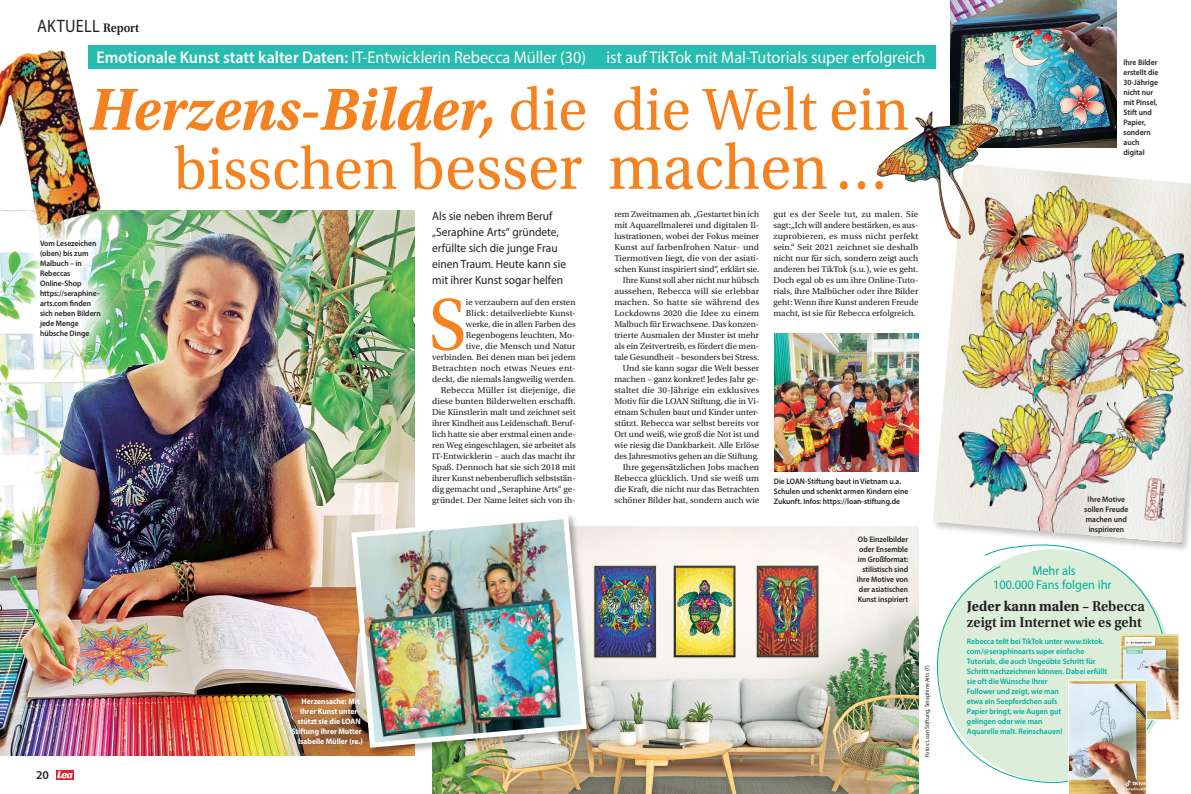
<style>
.page{position:relative;width:1191px;height:794px;background:#fff}
.page>*{position:absolute;margin:0;border:0;box-sizing:border-box;transform-origin:0 0}
.Lauftext_Initial{font:76.4px "Utopia Std";color:#f58220;scale:.95 1}
.Headline_Utopia{font:66.5px "Utopia Std";color:#f58220;scale:.95 1}
.Headline_Utopia-2{font:italic 700 62.3px "Utopia Std";color:#f58220;scale:.95 1}
.t1{font:18px "Myriad Pro";letter-spacing:.02em;color:#231f20;scale:.9 1}
.t2{font:17px "Myriad Pro";color:#fff;scale:.95 1}
.t3{font:600 15px "Utopia Std";color:#231f20;scale:.95 1}
.t4{font:700 15px "Utopia Std";color:#231f20;scale:.95 1}
.t5{font:13px/14px "Myriad Pro";color:#00ae9d;text-align:center;scale:.95 1}
.Vorspann_positiv{font:12px/16px "Myriad Pro";color:#231f20;scale:.95 1}
.t6{font:600 12px "Myriad Pro";color:#231f20}
.Lauftext_Utopia_Einz{font:9px/11px "Utopia Std";color:#231f20;text-align:justify}
.Lauftext_Initial-2{font:9px/11px "Utopia Std";color:#231f20;text-align:right}
.t7{font:600 8px/10px "Myriad Pro";color:#231f20;scale:.95 1}
.BU_positiv_bold{font:600 8px/10px "Myriad Pro";color:#00ae9d;scale:.95 1}
.t8{font:700 8px "Myriad Pro";color:#fff;scale:.95 1}
.Fotozeile{font:6px "Myriad Pro";color:#231f20;scale:.95 1}
.s1{font-family:"Utopia Std";font-weight:600;font-size:13px}
.s2{font-weight:600}
.s3{font-weight:400;font-style:normal}
.s4{font-size:62.3px}
</style>
<div class="page">
<img style="left:774px;top:333px;width:144px;height:138px">
<img style="left:933px;top:167px;width:258px;height:376px">
<img style="left:432px;top:526px;width:486px;height:268px">
<img style="left:0;top:211px;width:414px;height:544px">
<img style="left:950px;top:0;width:166px;height:147px">
<img style="left:0;top:50px;width:101px;height:176px">
<img style="left:876px;top:111px;width:123px;height:129px">
<div style="left:350px;top:512px;width:246px;height:245px;background:#231f20;opacity:.35"></div>
<img style="left:348px;top:511px;width:241px;height:239px">
<svg style="left:933px;top:536px;width:240px;height:247px"></svg>
<img style="left:1122px;top:636px;width:55px;height:82px">
<div style="left:1120px;top:634px;width:59px;height:86px;border:1px solid #fff"></div>
<img style="left:1068px;top:679px;width:78px;height:115px">
<div style="left:88px;top:45px;width:847px;height:24px;background:#27bcaf"></div>
<div style="left:19px;top:220px;width:102px;height:138px;background:#fff;opacity:.96"></div>
<div style="left:279px;top:685px;width:96px;height:72px;background:#231f20;opacity:.6"></div>
<svg style="left:56px;top:770px;width:18px;height:9px"></svg>
<svg style="left:57px;top:771px;width:16px;height:7px"></svg>
<p class="t1" style="left:37px;top:15px;width:115px">AKTUELL <span class="s1">Report</span></p>
<p class="t2" style="left:96px;top:47px;width:874px"><span class="s2">Emotionale Kunst statt kalter Daten:</span> IT-Entwicklerin Rebecca Müller (30) ist auf TikTok mit Mal-Tutorials super erfolgreich</p>
<p class="Headline_Utopia-2" style="left:89px;top:73px;width:865px">Herzens-Bilder, <span class="s3">die die Welt ein</span></p>
<p class="Headline_Utopia" style="left:174px;top:131px;width:754px"><span class="s4">bisschen</span> besser machen…</p>
<p class="t7" style="left:40px;top:238px;width:65px">Vom Lesezeichen (oben) bis zum<br>Malbuch – in<br>Rebeccas<br>Online-Shop https://seraphine&shy;arts.com finden sich neben Bildern jede Menge hübsche Dinge</p>
<h3 class="t6" style="left:36px;top:767px;width:14px">20</h3>
<p class="t8" style="left:301px;top:696px;width:63px">Herzensache: Mit</p>
<p class="t8" style="left:300px;top:706px;width:64px">ihrer Kunst unter-</p>
<p class="t8" style="left:297px;top:716px;width:68px">stützt sie die LOAN</p>
<p class="t8" style="left:291px;top:726px;width:76px">Stiftung ihrer Mutter</p>
<p class="t8" style="left:298px;top:736px;width:70px">Isabelle Müller (re.)</p>
<p class="Vorspann_positiv" style="left:432px;top:207px;width:142px">Als sie neben ihrem Beruf „Seraphine Arts“ gründete, erfüllte sich die junge Frau einen Traum. Heute kann sie mit ihrer Kunst sogar helfen</p>
<p class="Lauftext_Initial" style="left:429px;top:283px;width:41px">S</p>
<p class="Lauftext_Initial-2" style="left:432px;top:297px;width:145px">ie verzaubern auf den ersten<br>Blick: detailverliebte Kunst-<br>werke, die in allen Farben des<br>Regenbogens leuchten, Mo-<br>tive, die Mensch und Natur verbinden. Bei denen man bei jedem<br>Betrachten noch etwas Neues ent&shy;deckt, die niemals langweilig werden.</p>
<p class="Lauftext_Utopia_Einz" style="left:432px;top:385px;width:145px;text-indent:9px">Rebecca Müller ist diejenige, die diese bunten Bilderwelten erschafft.<br>Die Künstlerin malt und zeichnet seit ihrer Kindheit aus Leidenschaft. Beruf&shy;lich hatte sie aber erstmal einen ande&shy;ren Weg eingeschlagen, sie arbeitet als IT-Entwicklerin – auch das macht ihr Spaß. Dennoch hat sie sich 2018 mit ihrer Kunst nebenberuflich selbststän&shy;dig gemacht und „Seraphine Arts“ ge&shy;gründet. Der Name leitet sich von ih-</p>
<p class="Lauftext_Utopia_Einz" style="left:614px;top:209px;width:146px">rem Zweitnamen ab. „Gestartet bin ich mit Aquarellmalerei und digitalen Il&shy;lustrationen, wobei der Fokus meiner Kunst auf farbenfrohen Natur- und Tiermotiven liegt, die von der asiati&shy;schen Kunst inspiriert sind“, erklärt sie.</p>
<p class="Lauftext_Utopia_Einz" style="left:614px;top:275px;width:146px;text-indent:9px">Ihre Kunst soll aber nicht nur hübsch aussehen, Rebecca will sie erlebbar machen. So hatte sie während des Lockdowns 2020 die Idee zu einem Malbuch für Erwachsene. Das konzen&shy;trierte Ausmalen der Muster ist mehr als ein Zeitvertreib, es fördert die men&shy;tale Gesundheit – besonders bei Stress.</p>
<p class="Lauftext_Utopia_Einz" style="left:614px;top:363px;width:146px;text-indent:9px">Und sie kann sogar die Welt besser machen – ganz konkret! Jedes Jahr ge&shy;staltet die 30-Jährige ein exklusives Motiv für die LOAN Stiftung, die in Vi&shy;etnam Schulen baut und Kinder unter&shy;stützt. Rebecca war selbst bereits vor Ort und weiß, wie groß die Not ist und wie riesig die Dankbarkeit. Alle Erlöse des Jahresmotivs gehen an die Stiftung.</p>
<p class="Lauftext_Utopia_Einz" style="left:614px;top:462px;width:146px;text-indent:9px">Ihre gegensätzlichen Jobs machen Rebecca glücklich. Und sie weiß um die Kraft, die nicht nur das Betrachten schöner Bilder hat, sondern auch wie</p>
<p class="Lauftext_Utopia_Einz" style="left:773px;top:209px;width:146px">gut es der Seele tut, zu malen. Sie sagt:„Ich will andere bestärken, es aus&shy;zuprobieren, es muss nicht perfekt sein.“ Seit 2021 zeichnet sie deshalb nicht nur für sich, sondern zeigt auch anderen bei TikTok (s.u.), wie es geht.<br>Doch egal ob es um ihre Online-Tuto&shy;rials, ihre Malbücher oder ihre Bilder geht: Wenn ihre Kunst anderen Freude macht, ist sie für Rebecca erfolgreich.</p>
<p class="t7" style="left:774px;top:476px;width:143px">Die LOAN-Stiftung baut in Vietnam u.a.<br>Schulen und schenkt armen Kindern eine<br>Zukunft. Infos: https://loan-stiftung.de</p>
<p class="t7" style="left:857px;top:533px;width:56px;text-align:right">Ob Einzelbilder oder Ensemble im Großformat: stilistisch sind ihre Motive von der asiatischen<br>Kunst inspiriert</p>
<p class="Fotozeile" style="left:923px;top:757px;width:98px;rotate:-90deg">Fotos: Loan Stiftung, Seraphine Arts (7)</p>
<p class="t7" style="left:1123px;top:57px;width:38px">Ihre Bilder erstellt die<br>30-Jährige nicht nur mit Pinsel,<br>Stift und<br>Papier, sondern auch digital</p>
<p class="t7" style="left:1084px;top:494px;width:48px;text-align:center">Ihre Motive sollen Freude machen und inspirieren</p>
<p class="t5" style="left:993px;top:564px;width:126px">Mehr als<br>100.000 Fans folgen ihr</p>
<p class="t4" style="left:967px;top:597px;width:189px">Jeder kann malen <span class="s2">– Rebecca</span></p>
<p class="t3" style="left:967px;top:614px;width:186px">zeigt im Internet wie es geht</p>
<p class="BU_positiv_bold" style="left:967px;top:636px;width:149px">Rebecca teilt bei TikTok unter www.tiktok. com/@seraphinearts super einfache<br>Tutorials, die auch Ungeübte Schritt für<br>Schritt nachzeichnen können. Dabei erfüllt sie oft die Wünsche Ihrer<br>Follower und zeigt, wie man<br>etwa ein Seepferdchen aufs<br>Papier bringt, wie Augen gut<br>gelingen oder wie man<br>Aquarelle malt. Reinschauen!</p>
</div>
